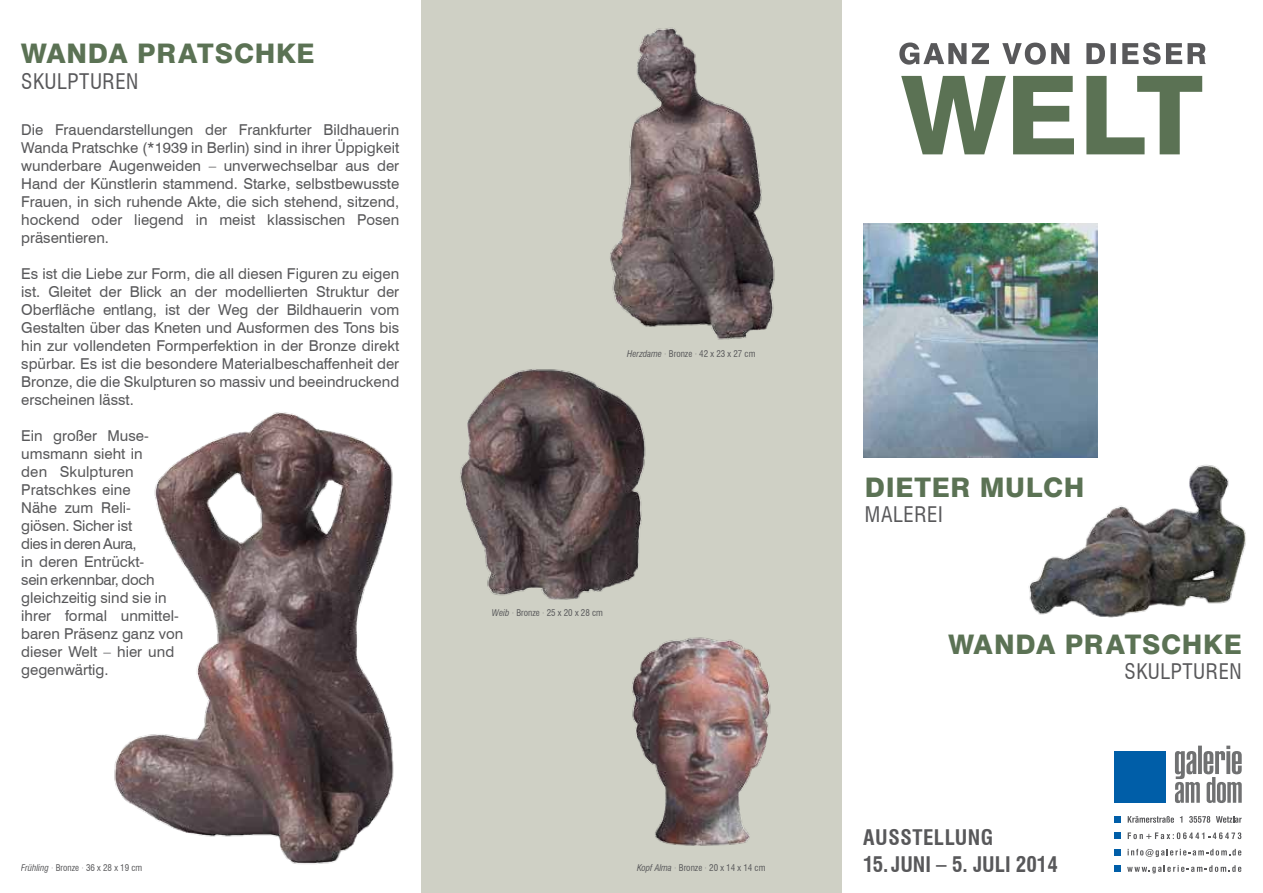
<style>
.page{position:relative;width:1263px;height:893px;background:#fff}
.page>*{position:absolute;margin:0;border:0;box-sizing:border-box;transform-origin:0 0}
.t1{font:800 27px "Swiss 721 BT";letter-spacing:.025em;color:#5b7254}
.t2{font:condensed 21px "Swiss 721 BT";letter-spacing:.025em;color:#58585a}
.t3{font:700 condensed 21px "Swiss 721 BT";color:#58585a}
.t4{font:700 condensed 21px "Swiss 721 BT";letter-spacing:.025em;color:#58585a}
.t5{font:15px/18px "Swiss 721 BT";color:#58585a;text-align:justify}
.t6{font:condensed 9px "Swiss 721 BT";color:#58585a}
.s1{font-style:italic}
.s2{font-weight:300;font-stretch:normal}
</style>
<div class="page">
<div style="left:421px;top:0;width:421px;height:893px;background:#cfd0c5"></div>
<svg style="left:1175px;top:746px;width:67px;height:57px"></svg>
<div style="left:1114px;top:751px;width:52px;height:52px;background:#005ea8"></div>
<svg style="left:1128px;top:816px;width:46px;height:7px"></svg>
<svg style="left:1189px;top:816px;width:21px;height:7px"></svg>
<svg style="left:1216px;top:816px;width:25px;height:7px"></svg>
<svg style="left:1128px;top:832px;width:113px;height:7px"></svg>
<svg style="left:1127px;top:849px;width:114px;height:8px"></svg>
<svg style="left:1127px;top:865px;width:114px;height:8px"></svg>
<div style="left:1114px;top:816px;width:7px;height:7px;background:#005ea8"></div>
<div style="left:1114px;top:832px;width:7px;height:7px;background:#005ea8"></div>
<div style="left:1114px;top:849px;width:7px;height:6px;background:#005ea8"></div>
<div style="left:1114px;top:865px;width:7px;height:7px;background:#005ea8"></div>
<img style="left:863px;top:223px;width:234px;height:235px">
<svg style="left:901px;top:76px;width:301px;height:78px"></svg>
<svg style="left:899px;top:43px;width:306px;height:22px"></svg>
<img style="left:610px;top:27px;width:165px;height:313px">
<img style="left:460px;top:337px;width:192px;height:263px">
<img style="left:114px;top:412px;width:280px;height:452px">
<img style="left:632px;top:637px;width:139px;height:209px">
<img style="left:1029px;top:464px;width:217px;height:154px">
<h1 class="t1" style="left:21px;top:37px;width:295px">WANDA PRATSCHKE</h1>
<h2 class="t2" style="left:21px;top:68px;width:119px">Skulpturen</h2>
<p class="t5" style="left:21px;top:120px;width:380px">Die Frauendarstellungen der Frankfurter Bildhauerin Wanda Pratschke (*1939 in Berlin) sind in ihrer Üppigkeit wunderbare Augenweiden – unverwechselbar aus der Hand der Künstlerin stammend. Starke, selbstbewusste Frauen, in sich ruhende Akte, die sich stehend, sitzend, hockend oder liegend in meist klassischen Posen präsentieren.</p>
<p class="t5" style="left:21px;top:264px;width:380px">Es ist die Liebe zur Form, die all diesen Figuren zu eigen ist. Gleitet der Blick an der modellierten Struktur der Oberfläche entlang, ist der Weg der Bildhauerin vom Gestalten über das Kneten und Ausformen des Tons bis hin zur vollendeten Formperfektion in der Bronze direkt spürbar. Es ist die besondere Materialbeschaffenheit der Bronze, die die Skulpturen so massiv und beeindruckend erscheinen lässt.</p>
<p class="t5" style="left:21px;top:426px;width:164px;text-align:left">Ein großer Muse&shy;umsmann sieht in<br>den Skulpturen<br>Pratschkes eine<br>Nähe zum Reli-<br>giösen. Sicher ist<br>dies in deren Aura,<br>in deren Entrückt-<br>sein erkennbar, doch gleichzeitig sind sie in ihrer formal unmittel&shy;baren Präsenz ganz von dieser Welt – hier und gegenwärtig.</p>
<p class="t6" style="left:21px;top:862px;width:123px"><span class="s1">Frühling</span> <span class="s2">·</span> Bronze <span class="s2">·</span> 36 x 28 x 19 cm</p>
<p class="t6" style="left:627px;top:349px;width:130px"><span class="s1">Herzdame</span> <span class="s2">·</span> Bronze <span class="s2">·</span> 42 x 23 x 27 cm</p>
<p class="t6" style="left:492px;top:608px;width:112px"><span class="s1">Weib</span> <span class="s2">·</span> Bronze <span class="s2">·</span> 25 x 20 x 28 cm</p>
<p class="t6" style="left:637px;top:862px;width:130px"><span class="s1">Kopf Alma</span> <span class="s2">·</span> Bronze <span class="s2">·</span> 20 x 14 x 14 cm</p>
<h1 class="t1" style="left:865px;top:470px;width:221px">DIETER MULCH</h1>
<h2 class="t2" style="left:865px;top:502px;width:79px">Malerei</h2>
<h1 class="t1" style="left:948px;top:628px;width:295px">WANDA PRATSCHKE</h1>
<h2 class="t2" style="left:1124px;top:659px;width:119px">Skulpturen</h2>
<h2 class="t4" style="left:863px;top:824px;width:131px">AUSSTELLUNG</h2>
<h2 class="t3" style="left:863px;top:851px;width:196px">15. JUNI – 5. JULI 2014</h2>
</div>
